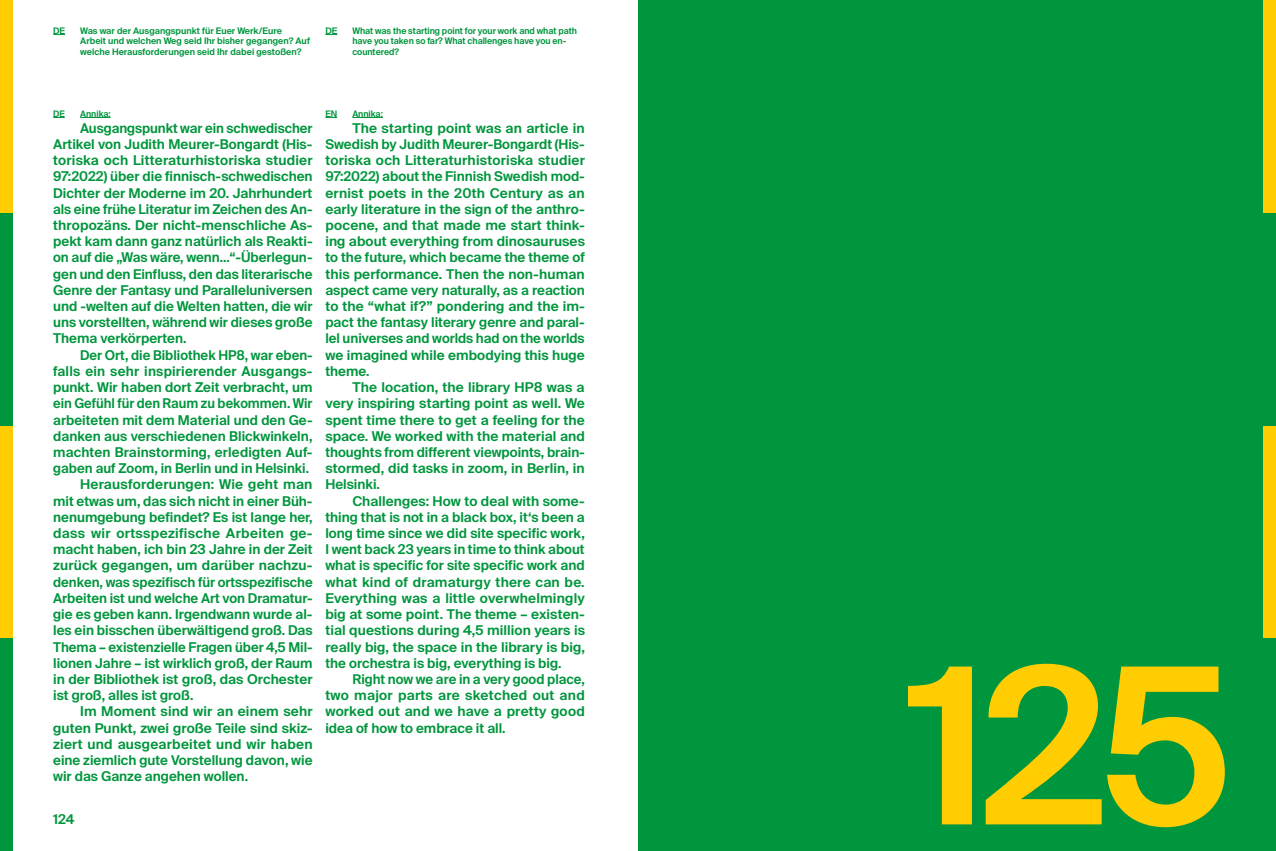
<style>
.page{position:relative;width:1276px;height:851px;background:#fff}
.page>*{position:absolute;margin:0;border:0;box-sizing:border-box;transform-origin:0 0}
.t1{font:600 217.5px "Suisse Intl";color:#ffcd02}
.t2{font:600 13.5px/16.2px "Suisse Intl";color:#00963d;text-align:justify}
.t3{font:600 13.5px "Suisse Intl";color:#00963d;scale:.96 1}
.t4{font:600 13.5px "Suisse Intl";letter-spacing:.025em;color:#00963d}
.t5{font:600 9px/10.8px "Suisse Intl";color:#00963d}
</style>
<div class="page">
<div style="left:638px;top:0;width:629px;height:850px;background:#00963d"></div>
<div style="left:0;top:638px;width:13px;height:212px;background:#00963d"></div>
<div style="left:0;top:425px;width:13px;height:213px;background:#ffcd02"></div>
<div style="left:0;top:213px;width:13px;height:212px;background:#00963d"></div>
<div style="left:0;top:0;width:13px;height:213px;background:#ffcd02"></div>
<div style="left:1263px;top:638px;width:13px;height:212px;background:#00963d"></div>
<div style="left:1263px;top:425px;width:13px;height:213px;background:#ffcd02"></div>
<div style="left:1263px;top:213px;width:13px;height:212px;background:#00963d"></div>
<div style="left:1263px;top:0;width:13px;height:213px;background:#ffcd02"></div>
<svg style="left:53px;top:117px;width:12px;height:1px"></svg>
<hr style="left:80px;top:117px;width:31px;height:1px;background:#00963d">
<svg style="left:325px;top:117px;width:12px;height:1px"></svg>
<hr style="left:352px;top:117px;width:31px;height:1px;background:#00963d">
<svg style="left:53px;top:34px;width:12px;height:1px"></svg>
<svg style="left:325px;top:34px;width:12px;height:1px"></svg>
<p class="t5" style="left:53px;top:25px;width:14px">DE</p>
<p class="t5" style="left:80px;top:25px;width:231px">Was war der Ausgangspunkt für Euer Werk/Eure<br>Arbeit und welchen Weg seid Ihr bisher gegangen? Auf welche Herausforderungen seid Ihr dabei gestoßen?</p>
<p class="t5" style="left:325px;top:25px;width:14px">DE</p>
<p class="t5" style="left:352px;top:25px;width:226px">What was the starting point for your work and what path have you taken so far? What challenges have you en&shy;countered?</p>
<p class="t5" style="left:53px;top:108px;width:13px">DE</p>
<p class="t5" style="left:80px;top:108px;width:32px">Annika:</p>
<p class="t2" style="left:53px;top:120px;width:261px;text-indent:27px">Ausgangspunkt war ein schwedischer Artikel von Judith Meurer-Bongardt (His&shy;toriska och Litteraturhistoriska studier 97:2022) über die finnisch-schwedischen Dichter der Moderne im 20. Jahrhundert als eine frühe Literatur im Zeichen des An&shy;thropozäns. Der nicht-menschliche As&shy;pekt kam dann ganz natürlich als Reakti&shy;on auf die „Was wäre, wenn...“-Überlegun&shy;gen und den Einfluss, den das literarische Genre der Fantasy und Paralleluniversen und -welten auf die Welten hatten, die wir uns vorstellten, während wir dieses große Thema verkörperten.</p>
<p class="t2" style="left:80px;top:347px;width:234px">Der Ort, die Bibliothek HP8, war eben-</p>
<p class="t2" style="left:53px;top:363px;width:261px">falls ein sehr inspirierender Ausgangs-</p>
<p class="t2" style="left:53px;top:379px;width:261px">punkt. Wir haben dort Zeit verbracht, um</p>
<p class="t3" style="left:53px;top:395px;width:272px">ein Gefühl für den Raum zu bekommen. Wir</p>
<p class="t2" style="left:53px;top:411px;width:261px">arbeiteten mit dem Material und den Ge-</p>
<p class="t2" style="left:53px;top:428px;width:261px">danken aus verschiedenen Blickwinkeln,</p>
<p class="t2" style="left:53px;top:444px;width:261px">machten Brainstorming, erledigten Auf-</p>
<p class="t2" style="left:53px;top:460px;width:257px">gaben auf Zoom, in Berlin und in Helsinki.</p>
<p class="t2" style="left:80px;top:476px;width:234px">Herausforderungen: Wie geht man</p>
<p class="t2" style="left:53px;top:492px;width:261px">mit etwas um, das sich nicht in einer Büh-</p>
<p class="t2" style="left:53px;top:509px;width:261px">nenumgebung befindet? Es ist lange her,</p>
<p class="t4" style="left:53px;top:525px;width:261px">dass wir ortsspezifische Arbeiten ge-</p>
<p class="t2" style="left:53px;top:541px;width:261px">macht haben, ich bin 23 Jahre in der Zeit</p>
<p class="t2" style="left:53px;top:557px;width:261px">zurück gegangen, um darüber nachzu-</p>
<p class="t2" style="left:53px;top:573px;width:261px">denken, was spezifisch für ortsspezifische</p>
<p class="t2" style="left:53px;top:590px;width:261px">Arbeiten ist und welche Art von Dramatur-</p>
<p class="t2" style="left:53px;top:606px;width:261px">gie es geben kann. Irgendwann wurde al-</p>
<p class="t2" style="left:53px;top:622px;width:261px">les ein bisschen überwältigend groß. Das</p>
<p class="t2" style="left:53px;top:638px;width:261px">Thema – existenzielle Fragen über 4,5 Mil-</p>
<p class="t2" style="left:53px;top:654px;width:261px">lionen Jahre – ist wirklich groß, der Raum</p>
<p class="t2" style="left:53px;top:671px;width:261px">in der Bibliothek ist groß, das Orchester</p>
<p class="t2" style="left:53px;top:687px;width:142px">ist groß, alles ist groß.</p>
<p class="t2" style="left:80px;top:703px;width:234px">Im Moment sind wir an einem sehr</p>
<p class="t2" style="left:53px;top:719px;width:261px">guten Punkt, zwei große Teile sind skiz-</p>
<p class="t2" style="left:53px;top:735px;width:261px">ziert und ausgearbeitet und wir haben</p>
<p class="t2" style="left:53px;top:752px;width:261px">eine ziemlich gute Vorstellung davon, wie</p>
<p class="t2" style="left:53px;top:768px;width:196px">wir das Ganze angehen wollen.</p>
<p class="t2" style="left:53px;top:811px;width:23px">124</p>
<p class="t5" style="left:325px;top:108px;width:13px">EN</p>
<p class="t5" style="left:352px;top:108px;width:32px">Annika:</p>
<p class="t2" style="left:325px;top:120px;width:261px;text-indent:27px">The starting point was an article in Swedish by Judith Meurer-Bongardt (His&shy;toriska och Litteraturhistoriska studier 97:2022) about the Finnish Swedish mod&shy;ernist poets in the 20th Century as an early literature in the sign of the anthro&shy;pocene, and that made me start think&shy;ing about everything from dinosauruses to the future, which became the theme of this performance. Then the non-human aspect came very naturally, as a reaction to the “what if?” pondering and the im&shy;pact the fantasy literary genre and paral&shy;lel uni verses and worlds had on the worlds we imagined while embodying this huge theme.</p>
<p class="t2" style="left:325px;top:379px;width:261px;text-indent:27px">The location, the library HP8 was a very inspiring starting point as well. We spent time there to get a feeling for the space. We worked with the material and thoughts from different viewpoints, brain&shy;stormed, did tasks in zoom, in Berlin, in Helsinki.</p>
<p class="t2" style="left:325px;top:492px;width:261px;text-indent:27px">Challenges: How to deal with some&shy;thing that is not in a black box, it‘s been a long time since we did site specific work, I went back 23 years in time to think about what is specific for site specific work and what kind of dramaturgy there can be.<br>Everything was a little overwhelmingly big at some point. The theme – existen&shy;tial questions during 4,5 million years is really big, the space in the library is big, the orchestra is big, everything is big.</p>
<p class="t2" style="left:325px;top:671px;width:261px;text-indent:27px">Right now we are in a very good place, two major parts are sketched out and worked out and we have a pretty good idea of how to embrace it all.</p>
<h1 class="t1" style="left:908px;top:620px;width:327px">125</h1>
</div>
